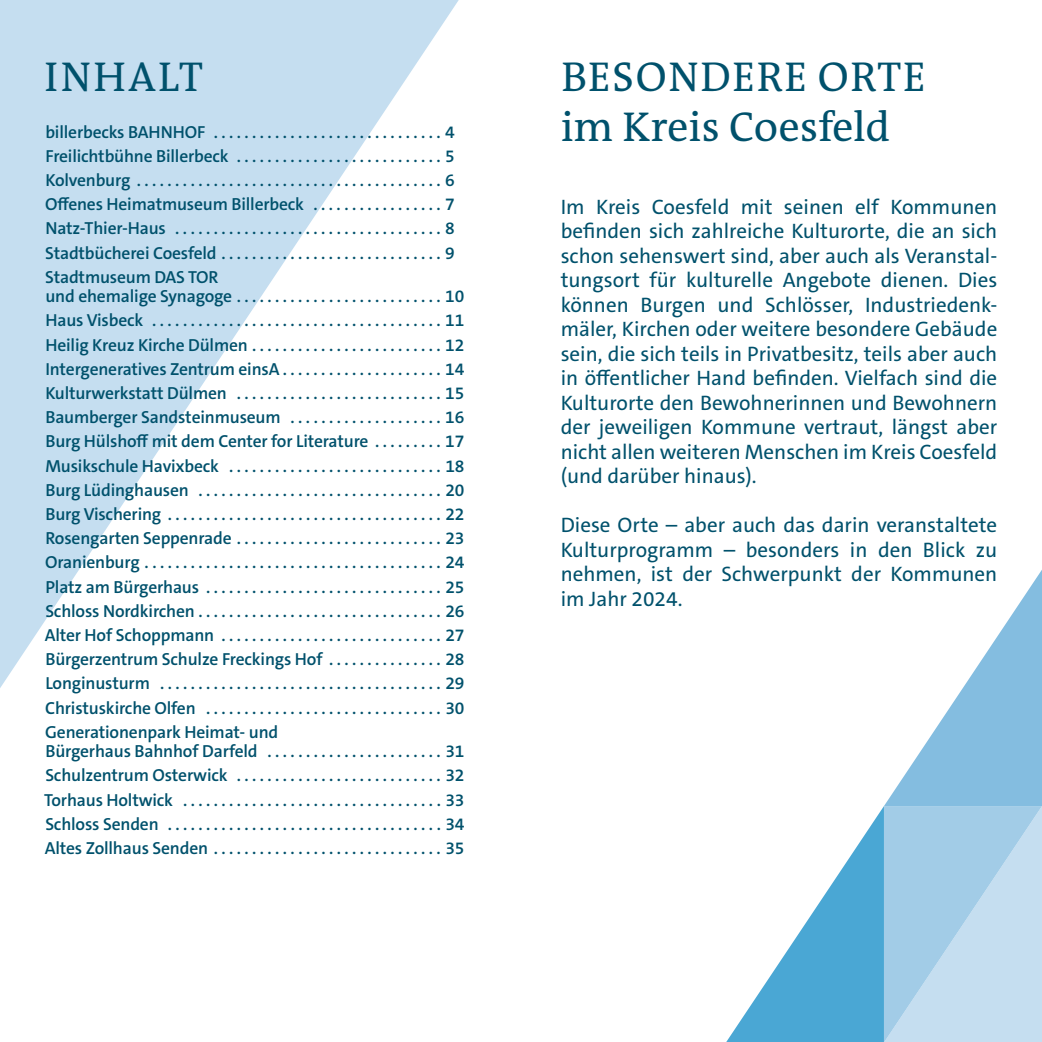
<style>
.page{position:relative;width:1042px;height:1042px;background:#fff}
.page>*{position:absolute;margin:0;border:0;box-sizing:border-box;transform-origin:0 0}
.t1{font:42px/50.8px "The Antiqua B W5 Plain";letter-spacing:.005em;color:#00516c}
.t2{font:42px "The Antiqua B W5 Plain";letter-spacing:.03em;color:#00516c}
.t3{font:21px/24.5px "The Sans C5";color:#00516c;text-align:justify}
.t4{font:600 17.5px/24.2px "The Sans C5";letter-spacing:-.01em;color:#00516c;text-align:justify}
</style>
<div class="page">
<svg style="left:0;top:0;width:459px;height:688px;fill:#c5def0"></svg>
<svg style="left:726px;top:570px;width:316px;height:472px"></svg>
<h1 class="t2" style="left:44px;top:49px;width:160px">INHALT</h1>
<p class="t4" style="left:45px;top:120px;width:411px">billerbecks BAHNHOF . . . . . . . . . . . . . . . . . . . . . . . . . . . . . 4<br>Freilichtbühne Billerbeck . . . . . . . . . . . . . . . . . . . . . . . . . . 5<br>Kolvenburg . . . . . . . . . . . . . . . . . . . . . . . . . . . . . . . . . . . . . . . 6<br>Offenes Heimatmuseum Billerbeck . . . . . . . . . . . . . . . . 7<br>Natz-Thier-Haus . . . . . . . . . . . . . . . . . . . . . . . . . . . . . . . . . . 8<br>Stadtbücherei Coesfeld . . . . . . . . . . . . . . . . . . . . . . . . . . . . 9<br>Stadtmuseum DAS TOR</p>
<p class="t4" style="left:45px;top:284px;width:421px">und ehemalige Synagoge . . . . . . . . . . . . . . . . . . . . . . . . . . 10<br>Haus Visbeck . . . . . . . . . . . . . . . . . . . . . . . . . . . . . . . . . . . . . 11<br>Heilig Kreuz Kirche Dülmen . . . . . . . . . . . . . . . . . . . . . . . . 12<br>Intergeneratives Zentrum einsA . . . . . . . . . . . . . . . . . . . . . 14<br>Kulturwerkstatt Dülmen . . . . . . . . . . . . . . . . . . . . . . . . . . 15<br>Baumberger Sandsteinmuseum . . . . . . . . . . . . . . . . . . . 16<br>Burg Hülshoff mit dem Center for Literature . . . . . . . . 17<br>Musikschule Havixbeck . . . . . . . . . . . . . . . . . . . . . . . . . . . 18<br>Burg Lüdinghausen . . . . . . . . . . . . . . . . . . . . . . . . . . . . . . . 20<br>Burg Vischering . . . . . . . . . . . . . . . . . . . . . . . . . . . . . . . . . . . 22<br>Rosengarten Seppenrade . . . . . . . . . . . . . . . . . . . . . . . . . . 23<br>Oranienburg . . . . . . . . . . . . . . . . . . . . . . . . . . . . . . . . . . . . . . 24<br>Platz am Bürgerhaus . . . . . . . . . . . . . . . . . . . . . . . . . . . . . . 25<br>Schloss Nordkirchen . . . . . . . . . . . . . . . . . . . . . . . . . . . . . . . 26<br>Alter Hof Schoppmann . . . . . . . . . . . . . . . . . . . . . . . . . . . . 27<br>Bürgerzentrum Schulze Freckings Hof . . . . . . . . . . . . . . 28<br>Longinusturm . . . . . . . . . . . . . . . . . . . . . . . . . . . . . . . . . . . . 29<br>Christuskirche Olfen . . . . . . . . . . . . . . . . . . . . . . . . . . . . . . 30<br>Generationenpark Heimat- und</p>
<p class="t4" style="left:44px;top:739px;width:422px">Bürgerhaus Bahnhof Darfeld . . . . . . . . . . . . . . . . . . . . . . 31<br>Schulzentrum Osterwick . . . . . . . . . . . . . . . . . . . . . . . . . . 32<br>Torhaus Holtwick . . . . . . . . . . . . . . . . . . . . . . . . . . . . . . . . . 33<br>Schloss Senden . . . . . . . . . . . . . . . . . . . . . . . . . . . . . . . . . . . 34<br>Altes Zollhaus Senden . . . . . . . . . . . . . . . . . . . . . . . . . . . . . 35</p>
<h1 class="t1" style="left:561px;top:51px;width:366px">BESONDERE ORTE im Kreis Coesfeld</h1>
<p class="t3" style="left:561px;top:194px;width:438px">Im Kreis Coesfeld mit seinen elf Kommunen befinden sich zahlreiche Kulturorte, die an sich schon sehenswert sind, aber auch als Veranstal&shy;tungsort für kulturelle Angebote dienen. Dies können Burgen und Schlösser, Industriedenk&shy;mäler, Kirchen oder weitere besondere Gebäude sein, die sich teils in Privatbesitz, teils aber auch in öffentlicher Hand befinden. Vielfach sind die Kulturorte den Bewohnerinnen und Bewohnern der jeweiligen Kommune vertraut, längst aber nicht allen weiteren Menschen im Kreis Coesfeld (und darüber hinaus).</p>
<p class="t3" style="left:561px;top:513px;width:438px">Diese Orte – aber auch das darin veranstaltete Kulturprogramm – besonders in den Blick zu nehmen, ist der Schwerpunkt der Kommunen im Jahr 2024.</p>
</div>
